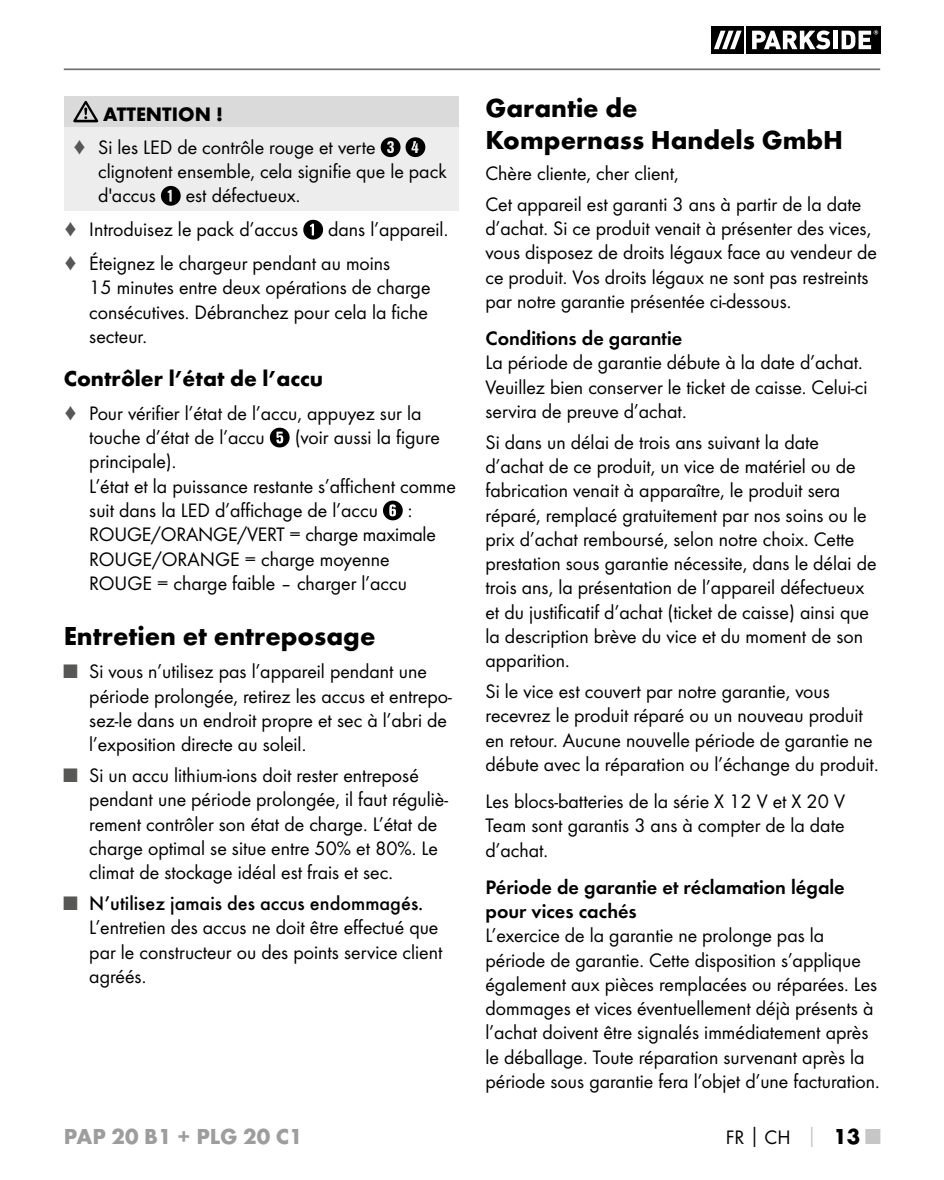
<style>
.page{position:relative;width:944px;height:1180px;background:#fff}
.page>*{position:absolute;margin:0;border:0;box-sizing:border-box;transform-origin:0 0}
.t1{font:700 27px/32.4px "Futura";color:#000}
.t2{font:700 22.5px "Futura";color:#000}
.t3{font:700 22.5px "Futura";color:#9d9d9c}
.t4{font:20.25px/24.3px "Futura Boo";color:#000}
.t5{font:20.25px/24.3px "Futura Dem";color:#000}
.t6{font:500 20.25px "Futura";color:#000}
.t7{font:700 20.25px "Futura";color:#000}
.s1{color:#575756}
.s2{font-family:"Futura Boo";font-weight:400;color:#575756}
.s3{font-family:"Futura";font-weight:700}
.s4{font-family:"Futura";font-weight:700;color:#c6c6c6}
.s5{font-family:"Futura";font-weight:700;font-size:22.5px}
.s6{font-family:"Futura";font-weight:700;font-size:22.5px;color:#c6c6c6}
</style>
<div class="page">
<hr style="left:64px;top:68px;width:816px;height:2px;background:#706f6f">
<div style="left:712px;top:26px;width:32px;height:28px;background:#000"></div>
<div style="left:746px;top:26px;width:134px;height:28px;background:#000"></div>
<svg style="left:714px;top:31px;width:28px;height:18px"></svg>
<svg style="left:752px;top:31px;width:78px;height:18px"></svg>
<div style="left:833px;top:31px;width:5px;height:18px;background:#fff"></div>
<svg style="left:842px;top:30px;width:36px;height:19px"></svg>
<div style="left:64px;top:96px;width:394px;height:32px;background:#dadada"></div>
<div style="left:64px;top:128px;width:394px;height:83px;background:#ededed"></div>
<svg style="left:73px;top:101px;width:25px;height:21px"></svg>
<svg style="left:381px;top:137px;width:19px;height:20px"></svg>
<svg style="left:406px;top:137px;width:19px;height:20px"></svg>
<svg style="left:161px;top:186px;width:20px;height:20px"></svg>
<svg style="left:303px;top:220px;width:20px;height:20px"></svg>
<svg style="left:270px;top:428px;width:20px;height:19px"></svg>
<svg style="left:383px;top:501px;width:20px;height:19px"></svg>
<p class="t7" style="left:103px;top:101px;width:121px">ATTENTION !</p>
<p class="t4" style="left:98px;top:135px;width:350px;text-indent:-26px"><span class="s1">♦</span> Si les LED de contrôle rouge et verte clignotent ensemble, cela signifie que le pack d'accus</p>
<p class="t4" style="left:64px;top:179px;width:236px;line-height:33.8px;text-align:right">est défectueux.<br><span class="s1">♦</span> Introduisez le pack d’accus</p>
<p class="t4" style="left:64px;top:212px;width:383px;line-height:33.8px;text-indent:264px">dans l’appareil. <span class="s1">♦</span> Éteignez le chargeur pendant au moins</p>
<p class="t4" style="left:89px;top:275px;width:343px">15 minutes entre deux opérations de charge consécutives. Débranchez pour cela la fiche secteur.</p>
<p class="t2" style="left:64px;top:364px;width:261px">Contrôler l’état de l’accu</p>
<p class="t4" style="left:89px;top:401px;width:334px;text-indent:-26px"><span class="s1">♦</span> Pour vérifier l’état de l’accu, appuyez sur la touche d’état de l’accu</p>
<p class="t4" style="left:295px;top:425px;width:147px">(voir aussi la figure</p>
<p class="t4" style="left:89px;top:449px;width:368px">principale).<br>L’état et la puissance restante s’affichent comme suit dans la LED d’affichage de l’accu</p>
<p class="t4" style="left:89px;top:498px;width:348px;text-indent:319px">:<br>ROUGE/ORANGE/VERT = charge maximale<br>ROUGE/ORANGE = charge moyenne<br>ROUGE = charge faible – charger l’accu</p>
<h1 class="t1" style="left:64px;top:619px;width:313px">Entretien et entreposage</h1>
<p class="t4" style="left:89px;top:659px;width:364px;text-indent:-26px"><span class="s1">■</span> Si vous n’utilisez pas l’appareil pendant une période prolongée, retirez les accus et entrepo&shy;sez-le dans un endroit propre et sec à l’abri de l’exposition directe au soleil.</p>
<p class="t4" style="left:89px;top:763px;width:360px;text-indent:-26px"><span class="s1">■</span> Si un accu lithium-ions doit rester entreposé pendant une période prolongée, il faut réguliè&shy;rement contrôler son état de charge. L’état de charge optimal se situe entre 50% et 80%. Le climat de stockage idéal est frais et sec.</p>
<p class="t6" style="left:64px;top:891px;width:361px"><span class="s2">■</span> N’utilisez jamais des accus endommagés.</p>
<p class="t4" style="left:89px;top:915px;width:355px">L’entretien des accus ne doit être effectué que par le constructeur ou des points service client agréés.</p>
<h1 class="t1" style="left:485px;top:91px;width:359px">Garantie de<br>Kompernass -Handels -GmbH</h1>
<p class="t4" style="left:485px;top:158px;width:377px;line-height:30.6px">Chère cliente, cher client,<br>Cet appareil est garanti 3 ans à partir de la date</p>
<p class="t4" style="left:485px;top:216px;width:393px">d’achat. Si ce produit venait à présenter des vices, vous disposez de droits légaux face au vendeur de ce produit. Vos droits légaux ne sont pas restreints par notre garantie présentée ci-dessous.</p>
<p class="t5" style="left:485px;top:326px;width:198px">Conditions de garantie</p>
<p class="t4" style="left:485px;top:350px;width:383px">La période de garantie débute à la date d’achat.<br>Veuillez bien conserver le ticket de caisse. Celui-ci servira de preuve d’achat.</p>
<p class="t4" style="left:485px;top:430px;width:393px">Si dans un délai de trois ans suivant la date d’achat de ce produit, un vice de matériel ou de fabrication venait à apparaître, le produit sera réparé, remplacé gratuitement par nos soins ou le prix d’achat remboursé, selon notre choix. Cette prestation sous garantie nécessite, dans le délai de trois ans, la présentation de l’appareil défectueux et du justificatif d’achat (ticket de caisse) ainsi que la description brève du vice et du moment de son apparition.</p>
<p class="t4" style="left:485px;top:679px;width:392px">Si le vice est couvert par notre garantie, vous recevrez le produit réparé ou un nouveau produit en retour. Aucune nouvelle période de garantie ne débute avec la réparation ou l’échange du produit.</p>
<p class="t4" style="left:485px;top:789px;width:361px;text-align:justify">Les blocs-batteries de la série X 12 V et X 20 V Team sont garantis 3 ans à compter de la date d’achat.</p>
<p class="t5" style="left:485px;top:875px;width:361px">Période de garantie et réclamation légale pour vices cachés</p>
<p class="t4" style="left:485px;top:923px;width:393px">L’exercice de la garantie ne prolonge pas la période de garantie. Cette disposition s’applique également aux pièces remplacées ou réparées. Les dommages et vices éventuellement déjà présents à l’achat doivent être signalés immédiatement après le déballage. Toute réparation survenant après la période sous garantie fera l’objet d’une facturation.</p>
<p class="t3" style="left:64px;top:1123px;width:240px">PAP 20 B1 + PLG 20 C1</p>
<p class="t4" style="left:726px;top:1125px;width:156px">FR<span class="s3">│</span>CH <span class="s4">│</span> <span class="s5">13</span> <span class="s6">■</span></p>
</div>
